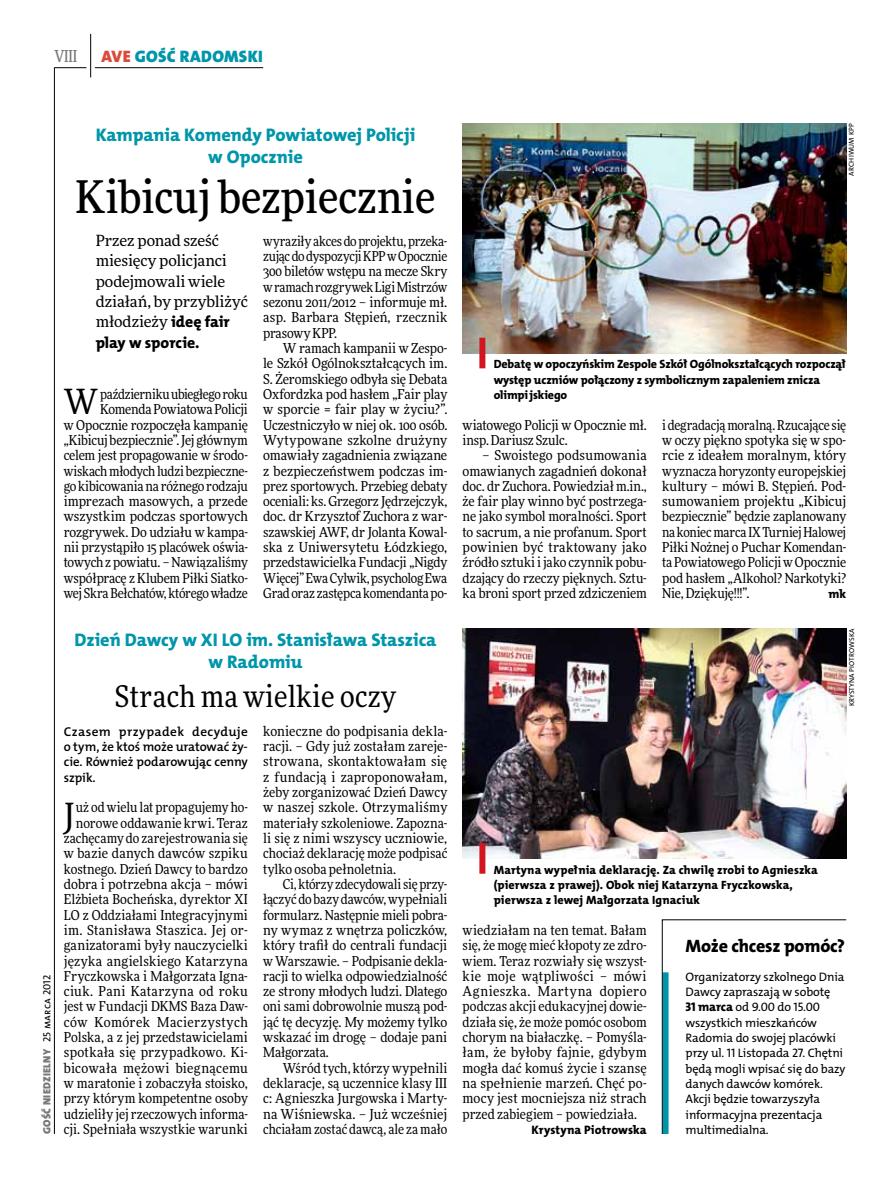
<style>
.page{position:relative;width:893px;height:1191px;background:#fff}
.page>*{position:absolute;margin:0;border:0;box-sizing:border-box;transform-origin:0 0}
.t1{font:500 45px "Freeday Narrow";color:#000}
.t2{font:34.8px "Freeday Narrow News";color:#000}
.t3{font:30px "Freeday Narrow News";letter-spacing:.01em;color:#000}
.t4{font:18.3px/21.6px "The Mix HP8 Ex Bld";letter-spacing:-.005em;color:#0096aa;text-align:center}
.t5{font:18px "The Mix HP8 Ex Bld";letter-spacing:-.01em;color:#000}
.t6{font:16.65px "The Mix HP9 Blk";letter-spacing:.02em;color:#0096aa}
.t7{font:500 16.5px "Freeday Narrow";color:#787779;scale:.9 1}
.t8{font:15.75px "The Mix HP8 Ex Bld";letter-spacing:-.005em;color:#000}
.t9{font:15.45px/20.4px "Freeday News";letter-spacing:-.01em;color:#000}
.t10{font:13.65px/15.3px "Freeday Narrow News";color:#000;text-align:justify}
.t11{font:12.9px/15.3px "The Mix HP6 Se Bld";letter-spacing:-.01em;color:#000;text-align:justify}
.t12{font:12.3px/15.3px "The Mix HP5 Plain";letter-spacing:-.01em;color:#000}
.t13{font:12.3px "The Mix HP8 Ex Bld";letter-spacing:.005em;color:#000}
.t14{font:12px/15.3px "The Mix HP8 Ex Bld";letter-spacing:.005em;color:#000}
.t15{font:10.5px "The Mix HP9 Blk";letter-spacing:.025em;color:#787779}
.t16{font:7.2px "The Mix HP5 Plain";letter-spacing:.015em;color:#000}
.s1{color:#db4a39}
.s2{font-family:"The Mix HP8 Ex Bld";font-size:15.75px}
.s3{font-family:"The Mix HP5 Plain";color:#000}
.s4{font-family:"The Mix HP8 Ex Bld";font-size:12.6px}
</style>
<div class="page">
<hr style="left:54px;top:67px;width:1px;height:1067px;background:#000">
<hr style="left:90px;top:34px;width:1px;height:43px;background:#000">
<hr style="left:54px;top:67px;width:32px;height:1px;background:#000">
<hr style="left:95px;top:67px;width:168px;height:1px;background:#000">
<svg style="left:662px;top:919px;width:185px;height:215px"></svg>
<img style="left:463px;top:123px;width:383px;height:230px">
<div style="left:479px;top:338px;width:6px;height:30px;background:#d3151f"></div>
<img style="left:463px;top:628px;width:383px;height:230px">
<div style="left:479px;top:843px;width:6px;height:30px;background:#d3151f"></div>
<p class="t7" style="left:54px;top:46px;width:27px">VIII</p>
<p class="t6" style="left:101px;top:46px;width:163px"><span class="s1">AVE</span> GOŚĆ RADOMSKI</p>
<h3 class="t4" style="left:96px;top:124px;width:321px">Kampania Komendy Powiatowej Policji w Opocznie</h3>
<h1 class="t1" style="left:76px;top:169px;width:361px">Kibicuj bezpiecznie</h1>
<p class="t9" style="left:96px;top:230px;width:154px">Przez ponad sześć miesięcy policjanci podejmowali wiele działań, by przybliżyć młodzieży <span class="s2">ideę fair</span></p>
<p class="t8" style="left:96px;top:332px;width:105px">play w sporcie.</p>
<h2 class="t2" style="left:64px;top:380px;width:36px">W</h2>
<p class="t10" style="left:263px;top:233px;width:186px">wyraziły akces do projektu, przeka&shy;zując do dyspozycji KPP w Opocznie 300 biletów wstępu na mecze Skry w ramach rozgrywek Ligi Mistrzów sezonu 2011/2012 – informuje mł. asp. Barbara Stępień, rzecznik prasowy KPP.</p>
<p class="t10" style="left:263px;top:340px;width:186px;text-indent:20px">W ramach kampanii w Zespo&shy;le Szkół Ogólnokształcących im.<br>S. Żeromskiego odbyła się Debata Oxfordzka pod hasłem „Fair play w sporcie = fair play w życiu?”.<br>Uczestniczyło w niej ok. 100 osób.<br>Wytypowane szkolne drużyny omawiały zagadnienia związane z bezpieczeństwem podczas im&shy;prez sportowych. Przebieg debaty oceniali: ks. Grzegorz Jędrzejczyk, doc. dr Krzysztof Zuchora z war&shy;szawskiej AWF, dr Jolanta Kowal&shy;ska z Uniwersytetu Łódzkiego, przedstawicielka Fundacji „Nigdy Więcej” Ewa Cylwik, psycholog Ewa Grad oraz zastępca komendanta po-</p>
<p class="t10" style="left:64px;top:386px;width:186px;text-align:right">październiku ubiegłego roku<br>Komenda Powiatowa Policji<br>w Opocznie rozpoczęła kampanię „Kibicuj bezpiecznie”. Jej głównym celem jest propagowanie w środo&shy;wiskach młodych ludzi bezpieczne&shy;go kibicowania na różnego rodzaju imprezach masowych, a przede wszystkim podczas sportowych rozgrywek. Do udziału w kampa&shy;nii przystąpiło 15 placówek oświa&shy;towych z powiatu. – Nawiązaliśmy współpracę z Klubem Piłki Siatko&shy;wej Skra Bełchatów, którego władze</p>
<p class="t15" style="left:40px;top:1134px;width:161px;rotate:-90deg">GOŚĆ NIEDZIELNY <span class="s3">25 marca 2012</span></p>
<h3 class="t4" style="left:75px;top:629px;width:363px">Dzień Dawcy w XI LO im. Stanisława Staszica w Radomiu</h3>
<h3 class="t3" style="left:115px;top:677px;width:283px">Strach ma wielkie oczy</h3>
<p class="t11" style="left:64px;top:724px;width:186px">Czasem przypadek decyduje o tym, że ktoś może uratować ży&shy;cie. Również podarowując cenny szpik.</p>
<h2 class="t2" style="left:64px;top:794px;width:13px">J</h2>
<p class="t10" style="left:64px;top:799px;width:186px;text-align:right">uż od wielu lat propagujemy ho&shy;norowe oddawanie krwi. Teraz zachęcamy do zarejestrowania się w bazie danych dawców szpiku kostnego. Dzień Dawcy to bardzo dobra i potrzebna akcja – mówi<br>Elżbieta Bocheńska, dyrektor XI<br>LO z Oddziałami Integracyjnymi im. Stanisława Staszica. Jej or&shy;ganizatorami były nauczycielki języka angielskiego Katarzyna<br>Fryczkowska i Małgorzata Igna&shy;ciuk. Pani Katarzyna od roku jest w Fundacji DKMS Baza Daw&shy;ców Komórek Macierzystych<br>Polska, a z jej przedstawicielami spotkała się przypadkowo. Ki&shy;bicowała mężowi biegnącemu w maratonie i zobaczyła stoisko, przy którym kompetentne osoby udzieliły jej rzeczowych informa&shy;cji. Spełniała wszystkie warunki</p>
<p class="t10" style="left:263px;top:723px;width:186px">konieczne do podpisania dekla&shy;racji. – Gdy już zostałam zareje&shy;strowana, skontaktowałam się z fundacją i zaproponowałam, żeby zorganizować Dzień Dawcy w naszej szkole. Otrzymaliśmy materiały szkoleniowe. Zapozna&shy;li się z nimi wszyscy uczniowie, chociaż deklarację może podpisać tylko osoba pełnoletnia.</p>
<p class="t10" style="left:263px;top:876px;width:186px;text-indent:20px">Ci, którzy zdecydowali się przy&shy;łączyć do bazy dawców, wypełniali formularz. Następnie mieli pobra&shy;ny wymaz z wnętrza policzków, który trafił do centrali fundacji w Warszawie. – Podpisanie dekla&shy;racji to wielka odpowiedzialność ze strony młodych ludzi. Dlatego oni sami dobrowolnie muszą pod&shy;jąć tę decyzję. My możemy tylko wskazać im drogę – dodaje pani Małgorzata.</p>
<p class="t10" style="left:263px;top:1060px;width:186px;text-indent:20px">Wśród tych, którzy wypełnili deklaracje, są uczennice klasy III c: Agnieszka Jurgowska i Marty&shy;na Wiśniewska. – Już wcześniej chciałam zostać dawcą, ale za mało</p>
<p class="t16" style="left:847px;top:176px;width:54px;rotate:-90deg">Arch iwum KPP</p>
<p class="t14" style="left:494px;top:357px;width:354px">Debatę w opoczyńskim Zespole Szkół Ogólnokształcących rozpoczął występ uczniów połączony z symbolicznym zapaleniem znicza olimpijskiego</p>
<p class="t10" style="left:463px;top:417px;width:186px">wiatowego Policji w Opocznie mł. insp. Dariusz Szulc.</p>
<p class="t10" style="left:463px;top:447px;width:186px;text-indent:20px">– Swoistego podsumowania omawianych zagadnień dokonał doc. dr Zuchora. Powiedział m.in., że fair play winno być postrzega&shy;ne jako symbol moralności. Sport to sacrum, a nie profanum. Sport powinien być traktowany jako źródło sztuki i jako czynnik pobu&shy;dzający do rzeczy pięknych. Sztu&shy;ka broni sport przed zdziczeniem</p>
<p class="t10" style="left:662px;top:417px;width:186px">i degradacją moralną. Rzucające się w oczy piękno spotyka się w spo&shy;rcie z ideałem moralnym, który wyznacza horyzonty europejskiej kultury – mówi B. Stępień. Pod&shy;sumowaniem projektu „Kibicuj bezpiecznie” będzie zaplanowany na koniec marca IX Turniej Halowej Piłki Nożnej o Puchar Komendan&shy;ta Powiatowego Policji w Opocznie pod hasłem „Alkohol? Narkotyki?<br>Nie, Dziękuję!!!”.</p>
<p class="t13" style="left:828px;top:586px;width:19px">mk</p>
<p class="t16" style="left:847px;top:706px;width:78px;rotate:-90deg">Krystyna Piotrowska</p>
<p class="t14" style="left:494px;top:862px;width:326px">Martyna wypełnia deklarację. Za chwilę zrobi to Agnieszka (pierwsza z prawej). Obok niej Katarzyna Fryczkowska, pierwsza z lewej Małgorzata Ignaciuk</p>
<p class="t10" style="left:463px;top:922px;width:186px">wiedziałam na ten temat. Bałam się, że mogę mieć kłopoty ze zdro&shy;wiem. Teraz rozwiały się wszyst&shy;kie moje wątpliwości – mówi Agnieszka. Martyna dopiero podczas akcji edukacyjnej dowie&shy;działa się, że może pomóc osobom chorym na białaczkę. – Pomyśla&shy;łam, że byłoby fajnie, gdybym mogła dać komuś życie i szansę na spełnienie marzeń. Chęć po&shy;mocy jest mocniejsza niż strach przed zabiegiem – powiedziała.</p>
<p class="t13" style="left:531px;top:1122px;width:117px">Krystyna Piotrowska</p>
<h3 class="t5" style="left:686px;top:934px;width:161px">Może chcesz pomóc?</h3>
<p class="t12" style="left:686px;top:969px;width:161px">Organizatorzy szkolnego Dnia<br>Dawcy zapraszają w sobotę<br><span class="s4">31 marca</span> od 9.00 do 15.00 wszystkich mieszkańców<br>Radomia do swojej placówki przy ul. 11 Listopada 27. Chętni będą mogli wpisać się do bazy danych dawców komórek.<br>Akcji będzie towarzyszyła informacyjna prezentacja multimedialna.</p>
</div>
